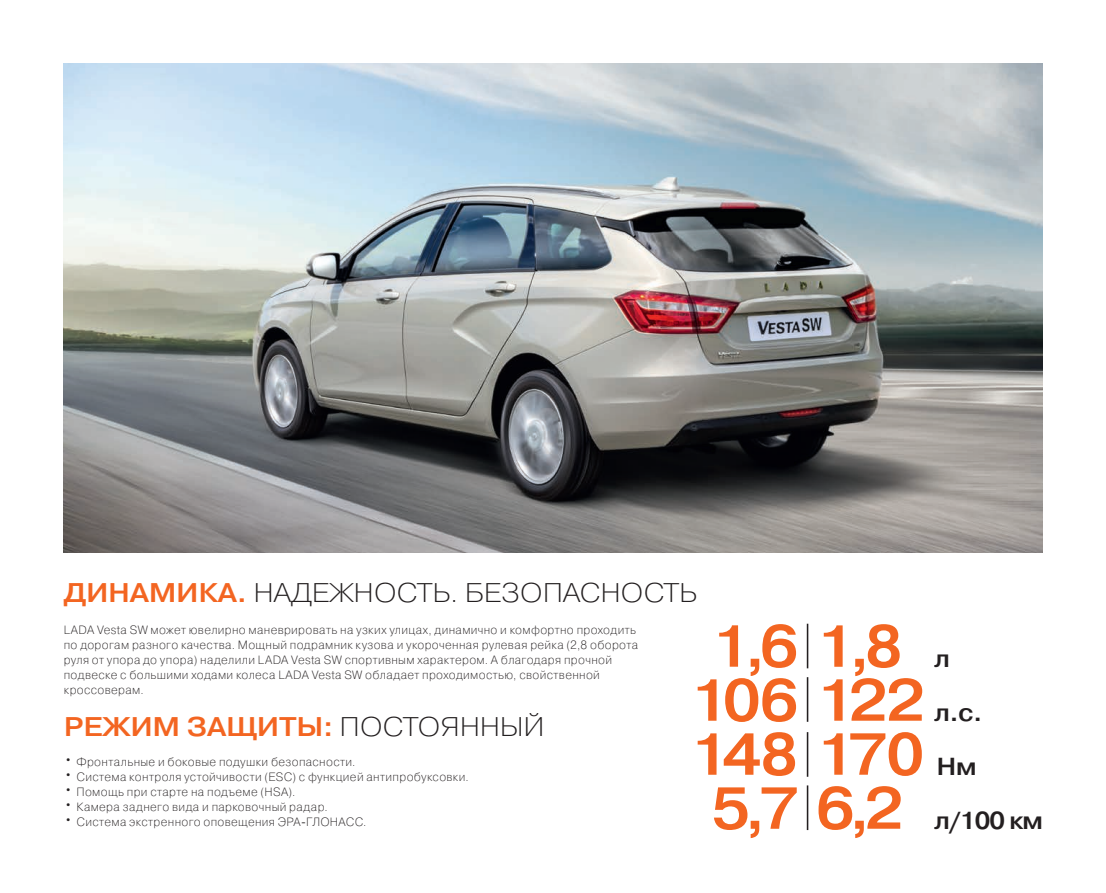
<style>
.page{position:relative;width:1106px;height:893px;background:#fff}
.page>*{position:absolute;margin:0;border:0;box-sizing:border-box;transform-origin:0 0}
.t1{font:700 59.1px/54px "Pragmatica Light C";letter-spacing:-.065em;color:#f36521;text-align:center;scale:1.1 1}
.t2{font:27px "Pragmatica Light C";letter-spacing:-.01em;color:#231f20;scale:1.1 1}
.t3{font:700 27px "Pragmatica Light C";letter-spacing:-.01em;color:#f36521;scale:1.1 1}
.t4{font:700 24.6px/54px "Pragmatica Light C";letter-spacing:-.05em;color:#231f20;scale:1.1 1}
.t5{font:12px/15px "Pragmatica Light C";letter-spacing:.03em;color:#231f20}
.s1{font-weight:700;color:#f36521}
.s2{font-weight:400;color:#231f20}
.s3{font-size:18px}
</style>
<div class="page">
<hr style="left:806px;top:624px;width:2px;height:44px;background:#231f20">
<hr style="left:806px;top:677px;width:2px;height:45px;background:#231f20">
<hr style="left:806px;top:732px;width:2px;height:45px;background:#231f20">
<hr style="left:806px;top:785px;width:2px;height:45px;background:#231f20">
<img style="left:64px;top:64px;width:978px;height:489px">
<h2 class="t2" style="left:64px;top:578px;width:577px"><span class="s1">ДИНАМИКА.</span> НАДЕЖНОСТЬ. БЕЗОПАСНОСТЬ</h2>
<p class="t5" style="left:64px;top:623px;width:576px">LADA Vesta SW может ювелирно маневрировать на узких улицах, динамично и комфортно проходить по дорогам разного качества. Мощный подрамник кузова и укороченная рулевая рейка (2,8 оборота руля от упора до упора) наделили LADA Vesta SW спортивным характером. А благодаря прочной подвеске с большими ходами колеса LADA Vesta SW обладает проходимостью, свойственной кроссоверам.</p>
<h2 class="t3" style="left:64px;top:712px;width:439px">РЕЖИМ ЗАЩИТЫ: <span class="s2">ПОСТОЯННЫЙ</span></h2>
<p class="t5" style="left:64px;top:755px;width:293px"><span class="s3">•</span> Фронтальные и боковые подушки безопасности.</p>
<p class="t5" style="left:64px;top:770px;width:406px"><span class="s3">•</span> Система контроля устойчивости (ESC) с функцией антипробуксовки.</p>
<p class="t5" style="left:64px;top:785px;width:233px"><span class="s3">•</span> Помощь при старте на подъеме (HSA).</p>
<p class="t5" style="left:64px;top:800px;width:265px"><span class="s3">•</span> Камера заднего вида и парковочный радар.</p>
<p class="t5" style="left:64px;top:815px;width:304px"><span class="s3">•</span> Система экстренного оповещения ЭРА-ГЛОНАСС.</p>
<h1 class="t1" style="left:689px;top:620px;width:215px">1,6 1,8<br>106 122<br>148 170<br>5,7 6,2</h1>
<h3 class="t4" style="left:934px;top:631px;width:101px">л<br>л.с.<br>Нм л/100 км</h3>
</div>
